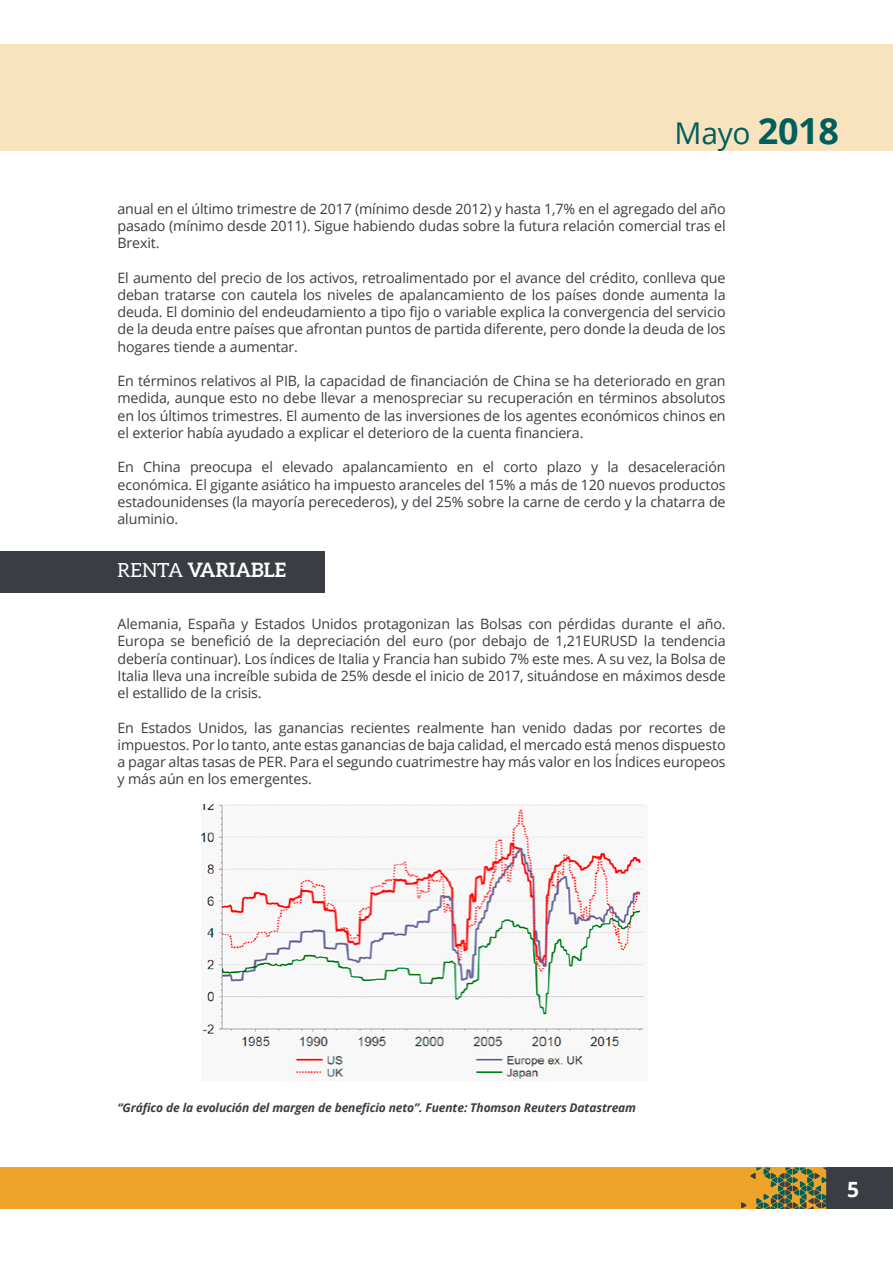
<style>
.page{position:relative;width:893px;height:1263px;background:#fff}
.page>*{position:absolute;margin:0;border:0;box-sizing:border-box;transform-origin:0 0}
.t1{font:30px "Open Sans";color:#005e5d}
.t2{font:700 21px "Open Sans";color:#fff}
.t3{font:700 19.5px "Aleo";color:#fff}
.t4{font:14.25px/17.2px "Open Sans";letter-spacing:-.01em;color:#3a3d43;text-align:justify}
.t5{font:italic 700 12px "Open Sans";letter-spacing:-.01em;color:#3a3d43}
.s1{font-weight:700;font-size:36px}
.s2{font-weight:400}
</style>
<div class="page">
<div style="left:0;top:551px;width:325px;height:41px;background:#3a3d43"></div>
<div style="left:0;top:1167px;width:893px;height:42px;background:#eea329"></div>
<div style="left:0;top:45px;width:893px;height:106px;background:#f9e3bf"></div>
<div style="left:826px;top:1167px;width:67px;height:42px;background:#3a3d43"></div>
<svg style="left:741px;top:1167px;width:85px;height:42px"></svg>
<img style="left:202px;top:805px;width:445px;height:275px">
<p class="t1" style="left:674px;top:113px;width:166px">Mayo <span class="s1">2018</span></p>
<p class="t4" style="left:118px;top:199px;width:610px">anual en el último trimestre de 2017 (mínimo desde 2012) y hasta 1,7% en el agregado del año pasado (mínimo desde 2011). Sigue habiendo dudas sobre la futura relación comercial tras el Brexit.</p>
<p class="t4" style="left:118px;top:268px;width:610px">El aumento del precio de los activos, retroalimentado por el avance del crédito, conlleva que deban tratarse con cautela los niveles de apalancamiento de los países donde aumenta la deuda. El dominio del endeudamiento a tipo fijo o variable explica la convergencia del servicio de la deuda entre países que afrontan puntos de partida diferente, pero donde la deuda de los hogares tiende a aumentar.</p>
<p class="t4" style="left:118px;top:372px;width:610px">En términos relativos al PIB, la capacidad de financiación de China se ha deteriorado en gran medida, aunque esto no debe llevar a menospreciar su recuperación en términos absolutos en los últimos trimestres. El aumento de las inversiones de los agentes económicos chinos en el exterior había ayudado a explicar el deterioro de la cuenta financiera.</p>
<p class="t4" style="left:118px;top:458px;width:610px">En China preocupa el elevado apalancamiento en el corto plazo y la desaceleración económica. El gigante asiático ha impuesto aranceles del 15% a más de 120 nuevos productos estadounidenses (la mayoría perecederos), y del 25% sobre la carne de cerdo y la chatarra de aluminio.</p>
<p class="t3" style="left:118px;top:559px;width:170px"><span class="s2">RENTA</span> VARIABLE</p>
<p class="t4" style="left:118px;top:615px;width:610px">Alemania, España y Estados Unidos protagonizan las Bolsas con pérdidas durante el año.<br>Europa se benefició de la depreciación del euro (por debajo de 1,21EURUSD la tendencia debería continuar). Los índices de Italia y Francia han subido 7% este mes. A su vez, la Bolsa de Italia lleva una increíble subida de 25% desde el inicio de 2017, situándose en máximos desde el estallido de la crisis.</p>
<p class="t4" style="left:118px;top:718px;width:610px">En Estados Unidos, las ganancias recientes realmente han venido dadas por recortes de impuestos. Por lo tanto, ante estas ganancias de baja calidad, el mercado está menos dispuesto a pagar altas tasas de PER. Para el segundo cuatrimestre hay más valor en los Índices europeos y más aún en los emergentes.</p>
<p class="t5" style="left:118px;top:1099px;width:520px">“Gráfico de la evolución del margen de beneficio neto”. Fuente: Thomson Reuters Datastream</p>
<p class="t2" style="left:847px;top:1175px;width:13px">5</p>
</div>
